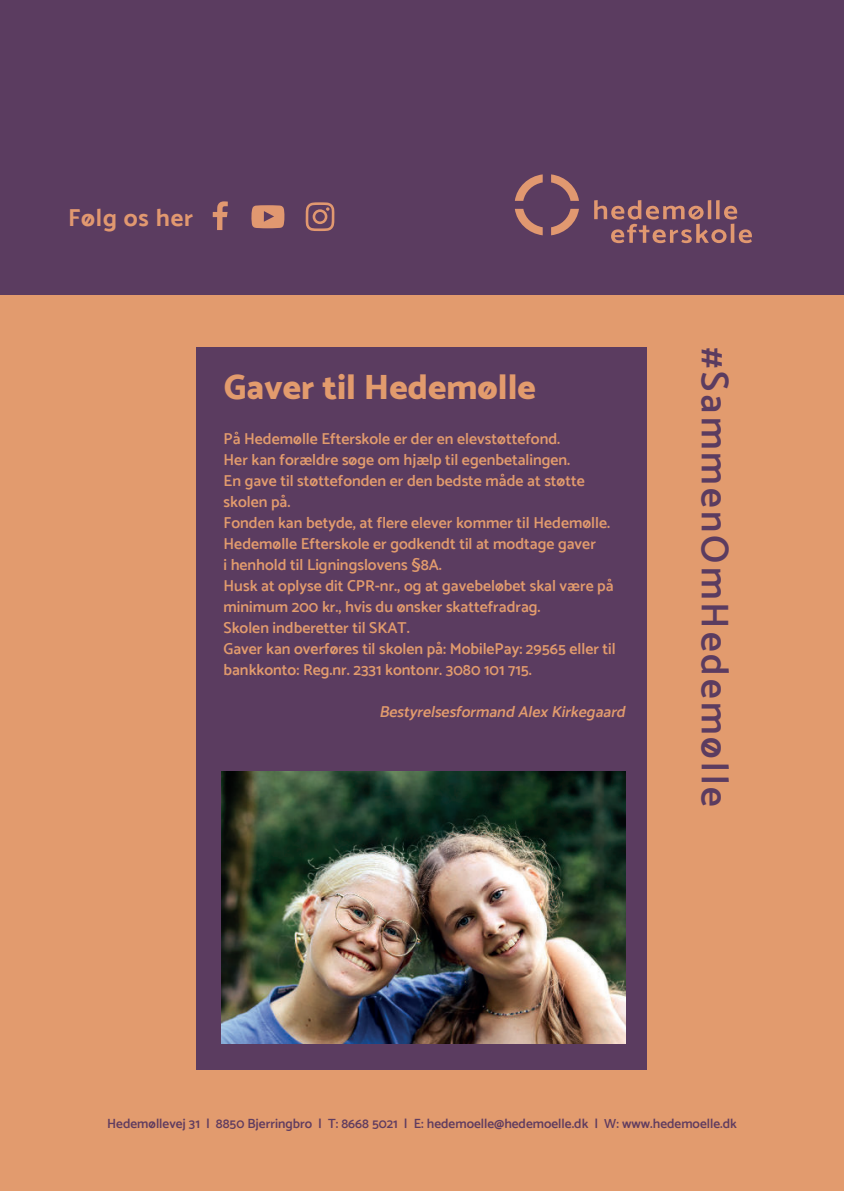
<style>
.page{position:relative;width:844px;height:1191px;background:#fff}
.page>*{position:absolute;margin:0;border:0;box-sizing:border-box;transform-origin:0 0}
.t1{font:600 38.5px "Catamaran";letter-spacing:.08em;color:#5b3c60}
.t2{font:800 35px "Catamaran";color:#e29b6d}
.t3{font:700 24.5px "Catamaran";letter-spacing:.03em;color:#e19870}
.t4{font:600 15.75px/21px "Catamaran";color:#e29b6d}
.t5{font:italic 600 15.75px "Catamaran";color:#e29b6d}
.t6{font:600 13.3px "Catamaran";color:#603c5f}
</style>
<div class="page">
<div style="left:0;top:294px;width:843px;height:897px;background:#e29b6e"></div>
<div style="left:0;top:0;width:843px;height:294px;background:#5b3c60"></div>
<svg style="left:213px;top:201px;width:15px;height:29px"></svg>
<svg style="left:305px;top:202px;width:29px;height:29px"></svg>
<svg style="left:251px;top:205px;width:34px;height:23px"></svg>
<div style="left:196px;top:346px;width:450px;height:723px;background:#5b3c60"></div>
<img style="left:222px;top:771px;width:403px;height:272px">
<svg style="left:514px;top:174px;width:28px;height:27px"></svg>
<svg style="left:551px;top:174px;width:28px;height:27px"></svg>
<svg style="left:515px;top:209px;width:27px;height:26px"></svg>
<svg style="left:551px;top:209px;width:28px;height:26px"></svg>
<svg style="left:594px;top:200px;width:157px;height:43px"></svg>
<h3 class="t3" style="left:68px;top:208px;width:126px">Følg os her</h3>
<h2 class="t2" style="left:224px;top:371px;width:313px">Gaver til Hedemølle</h2>
<p class="t4" style="left:223px;top:428px;width:393px">På Hedemølle Efterskole er der en elevstøttefond.<br>Her kan forældre søge om hjælp til egenbetalingen.<br>En gave til støttefonden er den bedste måde at støtte skolen på.<br>Fonden kan betyde, at flere elever kommer til Hedemølle.<br>Hedemølle Efterskole er godkendt til at modtage gaver<br>i henhold til Ligningslovens §8A.<br>Husk at oplyse dit CPR-nr., og at gavebeløbet skal være på minimum 200 kr., hvis du ønsker skattefradrag.<br>Skolen indberetter til SKAT.<br>Gaver kan overføres til skolen på: MobilePay: 29565 eller til bankkonto: Reg.nr. 2331 kontonr. 3080 101 715.</p>
<p class="t5" style="left:379px;top:702px;width:250px">Bestyrelsesformand Alex Kirkegaard</p>
<h1 class="t1" style="left:737px;top:346px;width:462px;rotate:90deg">#SammenOmHedemølle</h1>
<p class="t6" style="left:107px;top:1116px;width:631px">Hedemøllevej 31 | 8850 Bjerringbro | T: 8668 5021 | E: hedemoelle@hedemoelle.dk | W: www.hedemoelle.dk</p>
</div>
